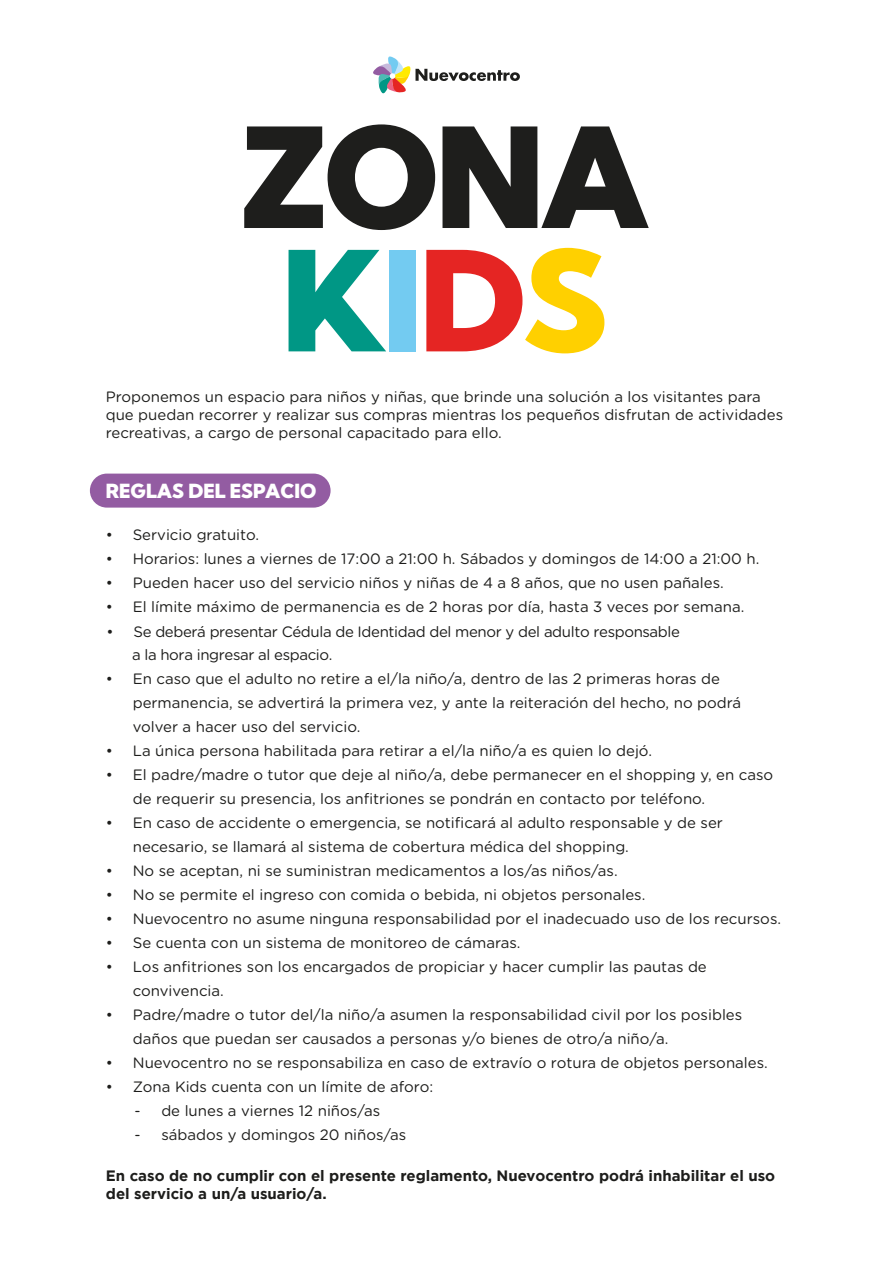
<style>
.page{position:relative;width:893px;height:1263px;background:#fff}
.page>*{position:absolute;margin:0;border:0;box-sizing:border-box;transform-origin:0 0}
.t1{font:900 19.5px "Kumbh Sans";color:#fff}
.t2{font:15px/24px "Gotham Rounded";color:#1d1d1b}
.t3{font:700 15px/18px "Gotham";color:#1d1d1b}
.t4{font:15px/22.5px "Gotham Rounded";letter-spacing:-.025em;color:#1d1d1b}
</style>
<div class="page">
<div style="left:90px;top:474px;width:241px;height:34px;background:#935ca2;border-radius:17px"></div>
<svg style="left:373px;top:56px;width:147px;height:38px"></svg>
<svg style="left:244px;top:124px;width:191px;height:106px"></svg>
<svg style="left:442px;top:126px;width:207px;height:102px"></svg>
<svg style="left:289px;top:250px;width:97px;height:101px"></svg>
<div style="left:389px;top:250px;width:27px;height:101px;background:#73cbf1"></div>
<svg style="left:426px;top:248px;width:178px;height:105px"></svg>
<p class="t2" style="left:106px;top:389px;width:679px;line-height:18px">Proponemos un espacio para niños y niñas, que brinde una solución a los visitantes para que puedan recorrer y realizar sus compras mientras los pequeños disfrutan de actividades recreativas, a cargo de personal capacitado para ello.</p>
<h1 class="t1" style="left:106px;top:480px;width:212px">REGLAS DEL ESPACIO</h1>
<p class="t2" style="left:106px;top:523px;width:155px">• Servicio gratuito.</p>
<p class="t2" style="left:106px;top:547px;width:655px">• Horarios: lunes a viernes de 17:00 a 21:00 h. Sábados y domingos de 14:00 a 21:00 h.</p>
<p class="t2" style="left:106px;top:571px;width:620px">• Pueden hacer uso del servicio niños y niñas de 4 a 8 años, que no usen pañales.</p>
<p class="t2" style="left:106px;top:595px;width:640px">• El límite máximo de permanencia es de 2 horas por día, hasta 3 veces por semana.</p>
<p class="t4" style="left:132px;top:621px;width:549px;text-indent:-26px">• Se deberá presentar Cédula de Identidad del menor y del adulto responsable a la hora ingresar al espacio.</p>
<p class="t2" style="left:133px;top:667px;width:610px;text-indent:-27px">• En caso que el adulto no retire a el/la niño/a, dentro de las 2 primeras horas de permanencia, se advertirá la primera vez, y ante la reiteración del hecho, no podrá volver a hacer uso del servicio.</p>
<p class="t2" style="left:106px;top:739px;width:548px">• La única persona habilitada para retirar a el/la niño/a es quien lo dejó.</p>
<p class="t2" style="left:133px;top:763px;width:642px;text-indent:-27px">• El padre/madre o tutor que deje al niño/a, debe permanecer en el shopping y, en caso de requerir su presencia, los anfitriones se pondrán en contacto por teléfono.</p>
<p class="t2" style="left:133px;top:811px;width:592px;text-indent:-27px">• En caso de accidente o emergencia, se notificará al adulto responsable y de ser necesario, se llamará al sistema de cobertura médica del shopping.</p>
<p class="t2" style="left:106px;top:859px;width:513px">• No se aceptan, ni se suministran medicamentos a los/as niños/as.</p>
<p class="t2" style="left:106px;top:883px;width:541px">• No se permite el ingreso con comida o bebida, ni objetos personales.</p>
<p class="t2" style="left:106px;top:907px;width:677px">• Nuevocentro no asume ninguna responsabilidad por el inadecuado uso de los recursos.</p>
<p class="t2" style="left:106px;top:931px;width:416px">• Se cuenta con un sistema de monitoreo de cámaras.</p>
<p class="t2" style="left:133px;top:955px;width:575px;text-indent:-27px">• Los anfitriones son los encargados de propiciar y hacer cumplir las pautas de convivencia.</p>
<p class="t2" style="left:133px;top:1003px;width:611px;text-indent:-27px">• Padre/madre o tutor del/la niño/a asumen la responsabilidad civil por los posibles daños que puedan ser causados a personas y/o bienes de otro/a niño/a.</p>
<p class="t2" style="left:106px;top:1051px;width:663px">• Nuevocentro no se responsabiliza en caso de extravío o rotura de objetos personales.</p>
<p class="t2" style="left:106px;top:1075px;width:329px">• Zona Kids cuenta con un límite de aforo:</p>
<p class="t2" style="left:134px;top:1099px;width:247px">- de lunes a viernes 12 niños/as</p>
<p class="t2" style="left:134px;top:1123px;width:274px">- sábados y domingos 20 niños/as</p>
<p class="t3" style="left:106px;top:1168px;width:671px">En caso de no cumplir con el presente reglamento, Nuevocentro podrá inhabilitar el uso del servicio a un/a usuario/a.</p>
</div>
